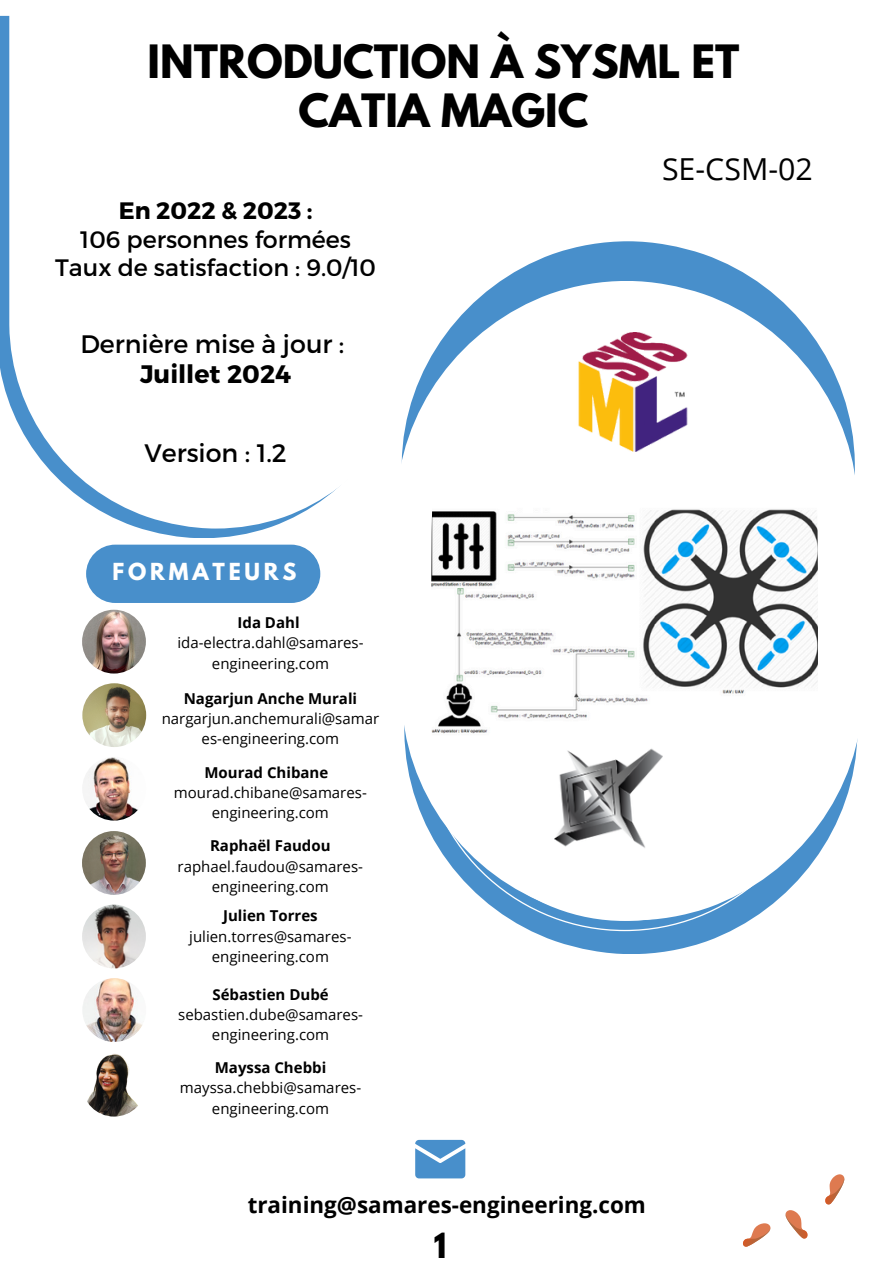
<style>
.page{position:relative;width:894px;height:1264px;background:#fff}
.page>*{position:absolute;margin:0;border:0;box-sizing:border-box;transform-origin:0 0}
.t1{font:700 40.65px/49.5px "League Spartan";color:#000;text-align:center}
.t2{font:700 30.75px "League Spartan";color:#000}
.t3{font:30.3px "Open Sans";color:#000}
.t4{font:25.2px/30.3px "Montserrat";color:#000;text-align:center}
.t5{font:23.7px/28.2px "Montserrat";color:#000;text-align:center}
.t6{font:700 22.35px "Open Sans";color:#000}
.t7{font:700 20.85px "League Spartan";letter-spacing:.18em;color:#fff}
.t8{font:15px/20.2px "Open Sans";color:#000;text-align:center}
.t9{font:700 15px "Open Sans";color:#000}
.s1{font-weight:700}
</style>
<div class="page">
<svg style="left:500px;top:241px;width:257px;height:40px;fill:#488fcb"></svg>
<svg style="left:455px;top:281px;width:400px;height:194px"></svg>
<svg style="left:531px;top:931px;width:200px;height:23px;fill:#488fcb"></svg>
<svg style="left:404px;top:725px;width:454px;height:114px"></svg>
<svg style="left:0;top:16px;width:268px;height:522px;fill:#488fcb"></svg>
<svg style="left:9px;top:16px;width:411px;height:512px"></svg>
<svg style="left:420px;top:322px;width:408px;height:609px"></svg>
<img style="left:431px;top:333px;width:387px;height:587px">
<div style="left:86px;top:544px;width:234px;height:59px;background:#488fcb;border-radius:29px"></div>
<svg style="left:415px;top:1139px;width:50px;height:39px;background:#629fd2"></svg>
<svg style="left:743px;top:1223px;width:27px;height:24px"></svg>
<svg style="left:825px;top:1174px;width:19px;height:30px"></svg>
<svg style="left:785px;top:1210px;width:22px;height:28px"></svg>
<img style="left:554px;top:744px;width:108px;height:108px">
<img style="left:571px;top:332px;width:122px;height:119px">
<img style="left:82px;top:609px;width:64px;height:64px;border-radius:50%">
<img style="left:82px;top:756px;width:64px;height:64px;border-radius:50%">
<img style="left:82px;top:831px;width:64px;height:63px;border-radius:50%">
<img style="left:82px;top:683px;width:64px;height:64px;border-radius:50%">
<img style="left:82px;top:904px;width:64px;height:64px;border-radius:50%">
<img style="left:82px;top:978px;width:64px;height:63px;border-radius:50%">
<img style="left:82px;top:1052px;width:64px;height:64px;border-radius:50%">
<h1 class="t1" style="left:148px;top:42px;width:593px">INTRODUCTION À SYSML ET<br>CATIA MAGIC</h1>
<h2 class="t5" style="left:55px;top:196px;width:322px"><span class="s1">En 2022 &amp; 2023 :<br></span>106 personnes formées<br>Taux de satisfaction : 9.0/10</h2>
<p class="t4" style="left:80px;top:327px;width:265px">Dernière mise à jour :<br><span class="s1">Juillet 2024</span></p>
<p class="t4" style="left:144px;top:437px;width:144px">Version : 1.2</p>
<h4 class="t3" style="left:661px;top:148px;width:152px">SE-CSM-02</h4>
<h3 class="t7" style="left:112px;top:561px;width:185px">FORMATEURS</h3>
<p class="t9" style="left:237px;top:612px;width:63px">Ida Dahl</p>
<p class="t8" style="left:177px;top:632px;width:187px">ida-electra.dahl@samares&shy;engineering.com</p>
<p class="t9" style="left:184px;top:687px;width:175px">Nagarjun Anche Murali</p>
<p class="t8" style="left:162px;top:708px;width:219px">nargarjun.anchemurali@samar es-engineering.com</p>
<p class="t9" style="left:204px;top:761px;width:125px">Mourad Chibane</p>
<p class="t8" style="left:174px;top:782px;width:194px">mourad.chibane@samares&shy;engineering.com</p>
<p class="t9" style="left:210px;top:835px;width:122px">Raphaël Faudou</p>
<p class="t8" style="left:177px;top:855px;width:187px">raphael.faudou@samares&shy;engineering.com</p>
<p class="t8" style="left:189px;top:905px;width:164px"><span class="s1">Julien Torres </span>julien.torres@samares&shy;engineering.com</p>
<p class="t8" style="left:178px;top:983px;width:186px"><span class="s1">Sébastien Dubé </span>sebastien.dube@samares&shy;engineering.com</p>
<p class="t8" style="left:180px;top:1057px;width:183px"><span class="s1">Mayssa Chebbi </span>mayssa.chebbi@samares&shy;engineering.com</p>
<p class="t6" style="left:248px;top:1189px;width:399px">training@samares-engineering.com</p>
<h3 class="t2" style="left:434px;top:1229px;width:14px">1</h3>
</div>
